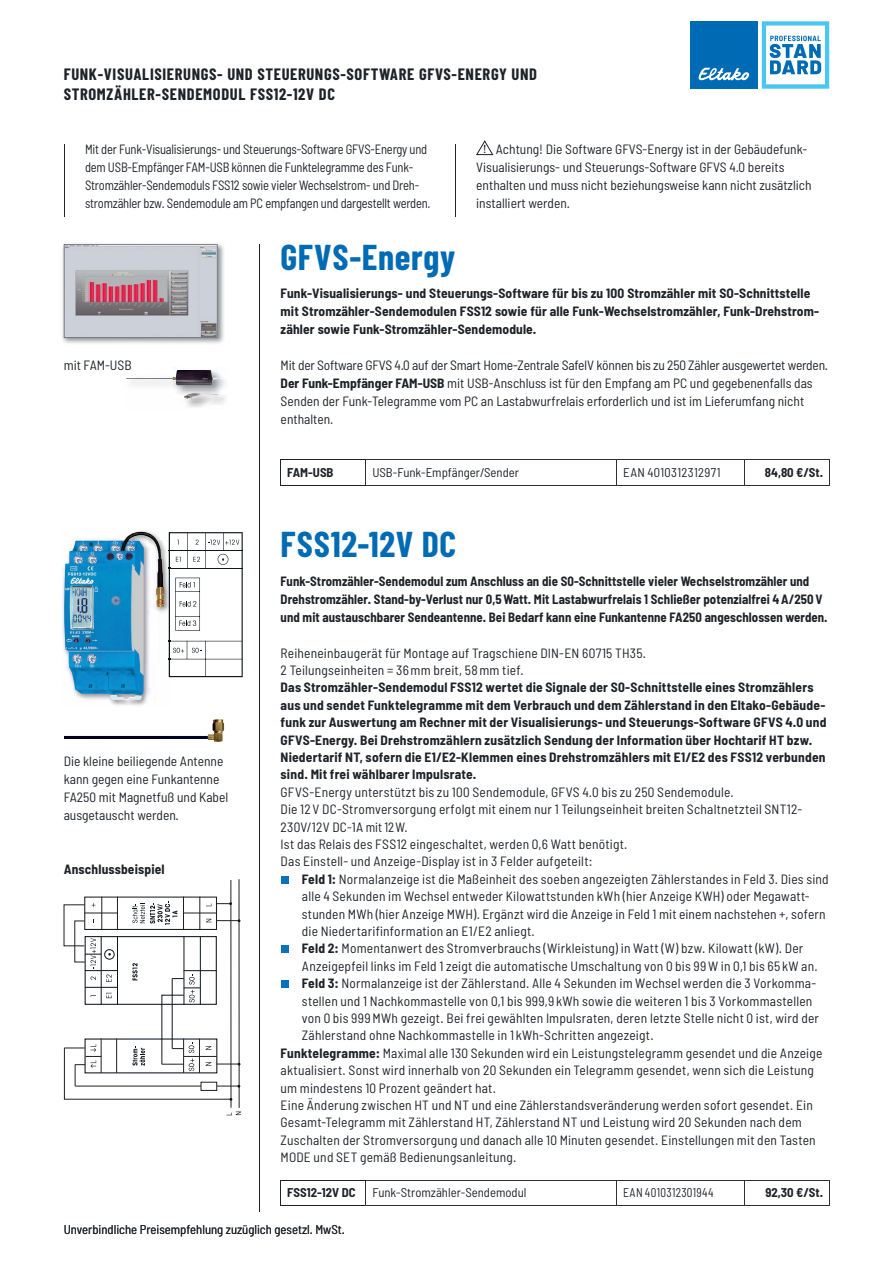
<style>
.page{position:relative;width:893px;height:1263px;background:#fff}
.page>*{position:absolute;margin:0;border:0;box-sizing:border-box;transform-origin:0 0}
.t1{font:700 36px "Barlow Condensed";letter-spacing:.015em;color:#006bb5}
.t2{font:700 16.5px/19.5px "Barlow Condensed";letter-spacing:.04em;color:#1e2229}
.t3{font:semi-condensed 13.5px/18px "Barlow";letter-spacing:.015em;color:#1e2229}
.t4{font:700 semi-condensed 13.5px/17.4px "Barlow";letter-spacing:.01em;color:#1e2229}
.t5{font:700 semi-condensed 13.5px/18px "Barlow";letter-spacing:.01em;color:#1e2229;scale:.95 1}
.t6{font:semi-condensed 13.5px/18px "Barlow";letter-spacing:-.015em;color:#1e2229;scale:.93 1}
.t7{font:semi-condensed 12.75px "Barlow";color:#1e2229}
.t8{font:700 semi-condensed 12.75px "Barlow";color:#1e2229}
.t9{font:semi-condensed 12.75px "Barlow";letter-spacing:.03em;color:#1e2229}
.t10{font:semi-condensed 12.75px "Barlow";letter-spacing:.03em;color:#1e2229;scale:.9 1}
.s1{font-family:"Franklin Gothic";font-stretch:normal;font-size:12.15px}
.s2{font-weight:700}
</style>
<div class="page">
<div style="left:690px;top:21px;width:68px;height:68px;background:#006bb5"></div>
<svg style="left:698px;top:68px;width:51px;height:13px"></svg>
<svg style="left:762px;top:21px;width:67px;height:68px"></svg>
<hr style="left:281px;top:460px;width:85px;height:1px;background:#1e2229">
<hr style="left:281px;top:485px;width:85px;height:1px;background:#1e2229">
<hr style="left:744px;top:460px;width:86px;height:1px;background:#323031">
<svg style="left:829px;top:461px;width:1px;height:24px"></svg>
<hr style="left:366px;top:485px;width:464px;height:1px;background:#323031">
<hr style="left:366px;top:460px;width:251px;height:1px;background:#323031">
<hr style="left:617px;top:460px;width:127px;height:1px;background:#323031">
<svg style="left:616px;top:461px;width:1px;height:24px"></svg>
<svg style="left:744px;top:461px;width:1px;height:24px"></svg>
<img style="left:62px;top:243px;width:162px;height:101px">
<svg style="left:64px;top:244px;width:154px;height:94px;background:#b9afb8"></svg>
<img style="left:186px;top:373px;width:40px;height:35px">
<img style="left:126px;top:370px;width:92px;height:29px">
<hr style="left:455px;top:145px;width:1px;height:72px;background:#1e2229">
<hr style="left:64px;top:145px;width:1px;height:72px;background:#1e2229">
<svg style="left:476px;top:141px;width:17px;height:14px"></svg>
<hr style="left:259px;top:244px;width:1px;height:968px;background:#1e2229">
<div style="left:281px;top:876px;width:7px;height:8px;background:#0b72ba"></div>
<div style="left:281px;top:945px;width:7px;height:8px;background:#0b72ba"></div>
<div style="left:281px;top:980px;width:7px;height:8px;background:#0b72ba"></div>
<img style="left:62px;top:532px;width:109px;height:173px">
<svg style="left:169px;top:532px;width:74px;height:145px"></svg>
<img style="left:64px;top:531px;width:101px;height:169px">
<img style="left:65px;top:719px;width:159px;height:23px">
<hr style="left:239px;top:879px;width:1px;height:229px;background:#231f20">
<hr style="left:231px;top:880px;width:1px;height:228px;background:#231f20">
<svg style="left:227px;top:1112px;width:14px;height:3px"></svg>
<div style="left:85px;top:936px;width:132px;height:69px;border:1px solid #0f151d"></div>
<hr style="left:117px;top:936px;width:1px;height:69px;background:#0f151d">
<hr style="left:184px;top:937px;width:1px;height:68px;background:#0f151d">
<hr style="left:101px;top:936px;width:1px;height:69px;background:#0f151d">
<hr style="left:200px;top:937px;width:1px;height:68px;background:#0f151d">
<div style="left:84px;top:897px;width:133px;height:33px;border:1px solid #231f20"></div>
<hr style="left:102px;top:897px;width:1px;height:32px;background:#231f20">
<hr style="left:117px;top:897px;width:1px;height:32px;background:#231f20">
<hr style="left:183px;top:897px;width:1px;height:33px;background:#231f20">
<hr style="left:200px;top:897px;width:1px;height:33px;background:#231f20">
<hr style="left:85px;top:913px;width:32px;height:1px;background:#231f20">
<hr style="left:183px;top:913px;width:34px;height:1px;background:#231f20">
<svg style="left:206px;top:919px;width:5px;height:3px"></svg>
<svg style="left:217px;top:919px;width:23px;height:3px"></svg>
<svg style="left:217px;top:902px;width:15px;height:3px"></svg>
<div style="left:64px;top:905px;width:21px;height:41px;border:1px solid #231f20"></div>
<svg style="left:64px;top:938px;width:176px;height:163px"></svg>
<svg style="left:132px;top:901px;width:45px;height:24px"></svg>
<hr style="left:281px;top:1180px;width:85px;height:1px;background:#1e2229">
<hr style="left:281px;top:1206px;width:85px;height:1px;background:#1e2229">
<hr style="left:744px;top:1180px;width:86px;height:1px;background:#323031">
<svg style="left:829px;top:1181px;width:1px;height:25px"></svg>
<hr style="left:366px;top:1206px;width:464px;height:1px;background:#323031">
<hr style="left:366px;top:1180px;width:251px;height:1px;background:#323031">
<hr style="left:617px;top:1180px;width:127px;height:1px;background:#323031">
<svg style="left:616px;top:1181px;width:1px;height:25px"></svg>
<svg style="left:744px;top:1181px;width:1px;height:25px"></svg>
<p class="t2" style="left:64px;top:65px;width:475px">FUNK-VISUALISIERUNGS- UND STEUERUNGS-SOFTWARE GFVS-ENERGY UND<br>STROMZÄHLER-SENDEMODUL FSS12-12V DC</p>
<p class="t6" style="left:85px;top:142px;width:373px">Mit der Funk-Visualisierungs- und Steuerungs-Software GFVS- Energy und dem USB-Empfänger FAM-USB können die Funktelegramme des Funk-Stromzähler-Sendemoduls FSS12 sowie vieler Wechselstrom- und Dreh&shy;stromzähler bzw. Sendemodule am PC empfangen und dargestellt werden.</p>
<p class="t3" style="left:476px;top:142px;width:337px;text-indent:7px"><span class="s1">!</span> Achtung! Die Software GFVS-Energy ist in der Gebäudefunk-Visualisierungs- und Steuerungs-Software GFVS 4.0 bereits enthalten und muss nicht beziehungsweise kann nicht zusätzlich installiert werden.</p>
<p class="t3" style="left:64px;top:358px;width:69px">mit FAM-USB</p>
<p class="t3" style="left:64px;top:754px;width:166px">Die kleine beiliegende Antenne kann gegen eine Funkantenne<br>FA250 mit Magnetfuß und Kabel ausgetauscht werden.</p>
<p class="t4" style="left:64px;top:862px;width:102px">Anschlussbeispiel</p>
<h1 class="t1" style="left:281px;top:236px;width:176px">GFVS-Energy</h1>
<p class="t4" style="left:281px;top:286px;width:540px;line-height:18px">Funk-Visualisierungs- und Steuerungs-Software für bis zu 100 Stromzähler mit SO-Schnittstelle mit Stromzähler-Sendemodulen FSS12 sowie für alle Funk-Wechsel stromzähler, Funk-Drehstrom&shy;zähler sowie Funk-Stromzähler-Sendemodule.</p>
<p class="t3" style="left:281px;top:358px;width:549px">Mit der Software GFVS 4.0 auf der Smart Home-Zentrale SafeIV können bis zu 250 Zähler ausgewertet werden.<br><span class="s2">Der Funk-Empfänger FAM-USB</span> mit USB-Anschluss ist für den Empfang am PC und gegebenen falls das Senden der Funk-Telegramme vom PC an Lastabwurfrelais erforderlich und ist im Lieferumfang nicht enthalten.</p>
<p class="t8" style="left:287px;top:468px;width:48px">FAM-USB</p>
<p class="t7" style="left:372px;top:468px;width:148px">USB-Funk-Empfänger/Sender</p>
<p class="t9" style="left:623px;top:468px;width:99px">EAN 4010312312971</p>
<p class="t8" style="left:765px;top:468px;width:60px">84,80 €/St.</p>
<h1 class="t1" style="left:281px;top:524px;width:177px">FSS12-12V DC</h1>
<p class="t5" style="left:281px;top:574px;width:577px">Funk-Stromzähler-Sendemodul zum Anschluss an die S0-Schnittstelle vieler Wechselstromzähler und<br>Drehstromzähler. Stand-by-Verlust nur 0,5 Watt. Mit Lastabwurfrelais 1 Schließer potenzialfrei 4 A/250 V und mit austauschbarer Sendeantenne. Bei Bedarf kann eine Funkantenne FA250 angeschlossen werden.</p>
<p class="t3" style="left:281px;top:646px;width:367px;line-height:17.4px">Reiheneinbaugerät für Montage auf Tragschiene DIN-EN 60715 TH35.<br>2 Teilungseinheiten = 36 mm breit, 58 mm tief.</p>
<p class="t4" style="left:281px;top:680px;width:547px">Das Stromzähler-Sendemodul FSS12 wertet die Signale der S0-Schnittstelle eines Stromzäh lers aus und sendet Funktelegramme mit dem Verbrauch und dem Zählerstand in den Eltako-Gebäude&shy;funk zur Auswertung am Rechner mit der Visualisierungs- und Steuerungs-Software GFVS 4.0 und GFVS-Energy. Bei Drehstromzählern zusätzlich Sendung der Information über Hochtarif HT bzw.<br>Niedertarif NT, sofern die E1/E2-Klemmen eines Drehstromzählers mit E1/E2 des FSS12 verbunden sind. Mit frei wählbarer Impulsrate.</p>
<p class="t3" style="left:281px;top:785px;width:523px;line-height:17.4px">GFVS-Energy unterstützt bis zu 100 Sendemodule, GFVS 4.0 bis zu 250 Sendemodule.<br>Die 12 V DC-Stromversorgung erfolgt mit einem nur 1 Teilungseinheit breiten Schaltnetzteil SNT12- 230V/12V DC-1A mit 12 W.<br>Ist das Relais des FSS12 eingeschaltet, werden 0,6 Watt benötigt.<br>Das Einstell- und Anzeige-Display ist in 3 Felder aufgeteilt:</p>
<p class="t3" style="left:302px;top:872px;width:528px"><span class="s2">Feld 1:</span> Normalanzeige ist die Maßeinheit des soeben angezeigten Zählerstandes in Feld 3. Dies sind</p>
<p class="t3" style="left:302px;top:889px;width:509px">alle 4 Sekunden im Wechsel entweder Kilowattstunden kWh (hier Anzeige KWH) oder Megawatt-</p>
<p class="t3" style="left:302px;top:906px;width:525px">stunden MWh (hier Anzeige MWH). Ergänzt wird die Anzeige in Feld 1 mit einem nachstehen +, sofern</p>
<p class="t3" style="left:302px;top:924px;width:234px">die Niedertarifinformation an E1/E2 anliegt.</p>
<p class="t3" style="left:302px;top:941px;width:503px"><span class="s2">Feld 2:</span> Momentanwert des Stromverbrauchs (Wirkleistung) in Watt (W) bzw. Kilowatt (kW). Der</p>
<p class="t3" style="left:302px;top:959px;width:517px">Anzeigepfeil links im Feld 1 zeigt die automatische Umschaltung von 0 bis 99 W in 0,1 bis 65 kW an.</p>
<p class="t3" style="left:302px;top:976px;width:516px"><span class="s2">Feld 3:</span> Normalanzeige ist der Zählerstand. Alle 4 Sekunden im Wechsel werden die 3 Vorkomma-</p>
<p class="t3" style="left:302px;top:993px;width:512px">stellen und 1 Nachkommastelle von 0,1 bis 999,9 kWh sowie die weiteren 1 bis 3 Vorkommastellen</p>
<p class="t3" style="left:302px;top:1011px;width:518px">von 0 bis 999 MWh gezeigt. Bei frei gewählten Impulsraten, deren letzte Stelle nicht 0 ist, wird der</p>
<p class="t3" style="left:302px;top:1028px;width:353px">Zählerstand ohne Nachkommastelle in 1 kWh-Schritten angezeigt.</p>
<p class="t3" style="left:281px;top:1046px;width:543px"><span class="s2">Funktelegramme:</span> Maximal alle 130 Sekunden wird ein Leistungstelegramm gesendet und die Anzeige</p>
<p class="t3" style="left:281px;top:1063px;width:535px">aktualisiert. Sonst wird innerhalb von 20 Sekunden ein Telegramm gesendet, wenn sich die Leistung</p>
<p class="t3" style="left:281px;top:1080px;width:217px">um mindestens 10 Prozent geändert hat.</p>
<p class="t3" style="left:281px;top:1098px;width:534px">Eine Änderung zwischen HT und NT und eine Zählerstandsveränderung werden sofort gesendet. Ein</p>
<p class="t3" style="left:281px;top:1115px;width:523px">Gesamt-Tele gramm mit Zählerstand HT, Zählerstand NT und Leistung wird 20 Sekunden nach dem</p>
<p class="t3" style="left:281px;top:1133px;width:536px">Zuschalten der Stromversorgung und danach alle 10 Minuten gesendet. Einstellungen mit den Tasten</p>
<p class="t3" style="left:281px;top:1150px;width:237px">MODE und SET gemäß Bedienungsanleitung.</p>
<p class="t8" style="left:287px;top:1189px;width:70px">FSS12-12V DC</p>
<p class="t7" style="left:372px;top:1188px;width:156px">Funk-Stromzähler-Sendemodul</p>
<p class="t10" style="left:623px;top:1188px;width:102px">EAN 4010312301944</p>
<p class="t8" style="left:765px;top:1189px;width:59px">92,30 €/St.</p>
<p class="t7" style="left:64px;top:1225px;width:283px">Unverbindliche Preisempfehlung zuzüglich gesetzl. MwSt.</p>
</div>
